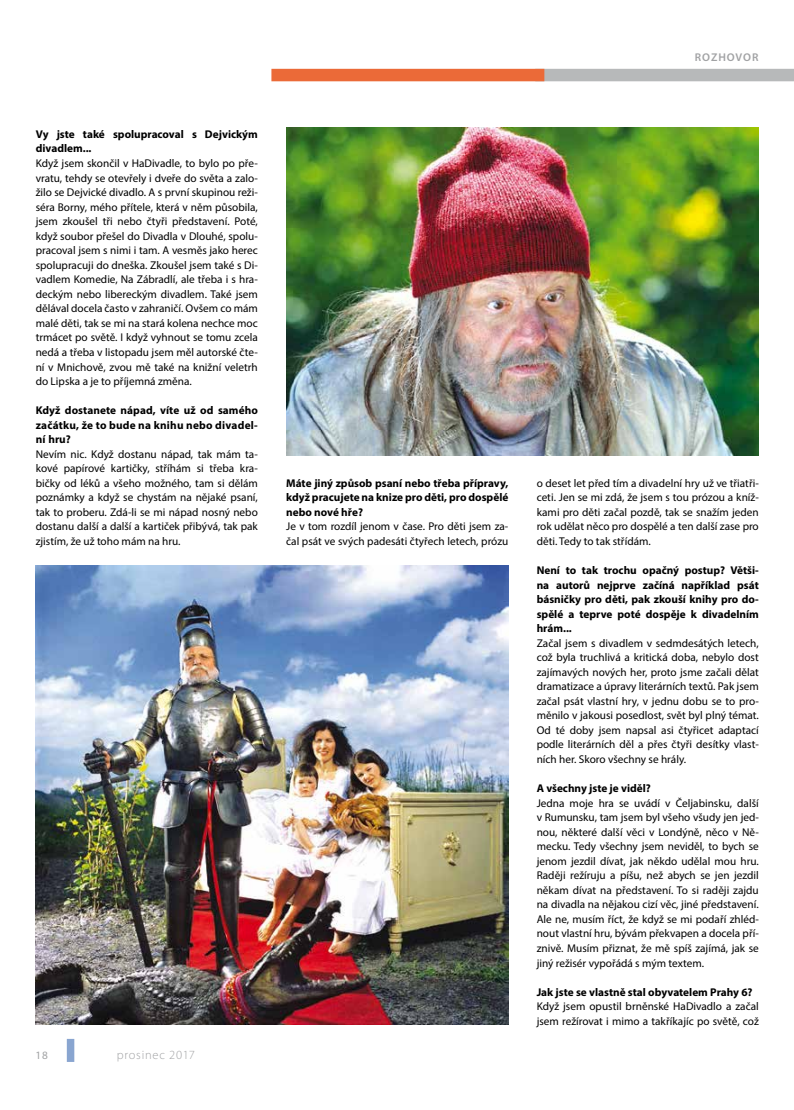
<style>
.page{position:relative;width:794px;height:1110px;background:#fff}
.page>*{position:absolute;margin:0;border:0;box-sizing:border-box;transform-origin:0 0}
.t1{font:300 12.5px "Myriad Pro";letter-spacing:.06em;color:#a1a2a4}
.t2{font:11.25px/14.5px "Myriad Pro";color:#000;text-align:justify}
.t3{font:700 11.25px/14.5px "Myriad Pro";color:#000;text-align:justify}
.t4{font:600 11.25px "Myriad Pro";letter-spacing:.08em;color:#a1a2a4}
.t5{font:11.25px "Myriad Pro";color:#a1a2a4}
</style>
<div class="page">
<div style="left:67px;top:1038px;width:7px;height:23px;background:#89a5d0"></div>
<div style="left:535px;top:69px;width:259px;height:12px;background:#b7b9ba"></div>
<div style="left:271px;top:69px;width:273px;height:12px;background:#eb6a38"></div>
<img style="left:286px;top:128px;width:472px;height:327px">
<img style="left:35px;top:565px;width:473px;height:459px">
<p class="t3" style="left:36px;top:126px;width:224px">Vy jste také spolupracoval s Dejvickým divadlem...</p>
<p class="t2" style="left:36px;top:156px;width:224px">Když jsem skončil v HaDivadle, to bylo po pře&shy;vratu, tehdy se otevřely i dveře do světa a zalo&shy;žilo se Dejvické divadlo. A s první skupinou reži&shy;séra Borny, mého přítele, která v něm působila, jsem zkoušel tři nebo čtyři představení. Poté, když soubor přešel do Divadla v Dlouhé, spolu&shy;pracoval jsem s nimi i tam. A vesměs jako herec spolupracuji do dneška. Zkoušel jsem také s Di&shy;vadlem Komedie, Na Zábradlí, ale třeba i s hra&shy;deckým nebo libereckým divadlem. Také jsem dělával docela často v zahraničí. Ovšem co mám malé děti, tak se mi na stará kolena nechce moc trmácet po světě. I když vyhnout se tomu zcela nedá a třeba v listopadu jsem měl autorské čte&shy;ní v Mnichově, zvou mě také na knižní veletrh do Lipska a je to příjemná změna.</p>
<p class="t3" style="left:36px;top:402px;width:224px">Když dostanete nápad, víte už od samého začátku, že to bude na knihu nebo divadel&shy;ní hru?</p>
<p class="t2" style="left:36px;top:446px;width:224px">Nevím nic. Když dostanu nápad, tak mám ta&shy;kové papírové kartičky, stříhám si třeba kra&shy;bičky od léků a všeho možného, tam si dělám poznámky a když se chystám na nějaké psaní, tak to proberu. Zdá-li se mi nápad nosný nebo dostanu další a další a kartiček přibývá, tak pak zjistím, že už toho mám na hru.</p>
<p class="t5" style="left:35px;top:1048px;width:14px">18</p>
<p class="t1" style="left:117px;top:1047px;width:79px">prosinec 2017</p>
<p class="t4" style="left:695px;top:50px;width:65px">ROZHOVOR</p>
<p class="t3" style="left:286px;top:475px;width:224px">Máte jiný způsob psaní nebo třeba přípravy, když pracujete na knize pro děti, pro dospělé nebo nové hře?</p>
<p class="t2" style="left:286px;top:519px;width:224px">Je v tom rozdíl jenom v čase. Pro děti jsem za&shy;čal psát ve svých padesáti čtyřech letech, prózu</p>
<p class="t2" style="left:537px;top:475px;width:224px">o deset let před tím a divadelní hry už ve třiatři&shy;ceti. Jen se mi zdá, že jsem s tou prózou a kníž&shy;kami pro děti začal pozdě, tak se snažím jeden rok udělat něco pro dospělé a ten další zase pro děti. Tedy to tak střídám.</p>
<p class="t3" style="left:537px;top:562px;width:224px">Není to tak trochu opačný postup? Větši&shy;na autorů nejprve začíná například psát básničky pro děti, pak zkouší knihy pro do&shy;spělé a teprve poté dospěje k divadelním hrám...</p>
<p class="t2" style="left:537px;top:635px;width:224px">Začal jsem s divadlem v sedmdesátých letech, což byla truchlivá a kritická doba, nebylo dost zajímavých nových her, proto jsme začali dělat dramatizace a úpravy literárních textů. Pak jsem začal psát vlastní hry, v jednu dobu se to pro&shy;měnilo v jakousi posedlost, svět byl plný témat.<br>Od té doby jsem napsal asi čtyřicet adaptací podle literárních děl a přes čtyři desítky vlast&shy;ních her. Skoro všechny se hrály.</p>
<p class="t3" style="left:537px;top:780px;width:116px">A všechny jste je viděl?</p>
<p class="t2" style="left:537px;top:795px;width:224px">Jedna moje hra se uvádí v Čeljabinsku, další v Rumunsku, tam jsem byl všeho všudy jen jed&shy;nou, některé další věci v Londýně, něco v Ně&shy;mecku. Tedy všechny jsem neviděl, to bych se jenom jezdil dívat, jak někdo udělal mou hru.<br>Raději režíruju a píšu, než abych se jen jezdil někam dívat na představení. To si raději zajdu na divadla na nějakou cizí věc, jiné představení.<br>Ale ne, musím říct, že když se mi podaří zhléd&shy;nout vlastní hru, bývám překvapen a docela pří&shy;znivě. Musím přiznat, že mě spíš zajímá, jak se jiný režisér vypořádá s mým textem.</p>
<p class="t3" style="left:537px;top:983px;width:217px">Jak jste se vlastně stal obyvatelem Prahy 6?</p>
<p class="t2" style="left:537px;top:998px;width:224px">Když jsem opustil brněnské HaDivadlo a začal jsem režírovat i mimo a takříkajíc po světě, což</p>
</div>
